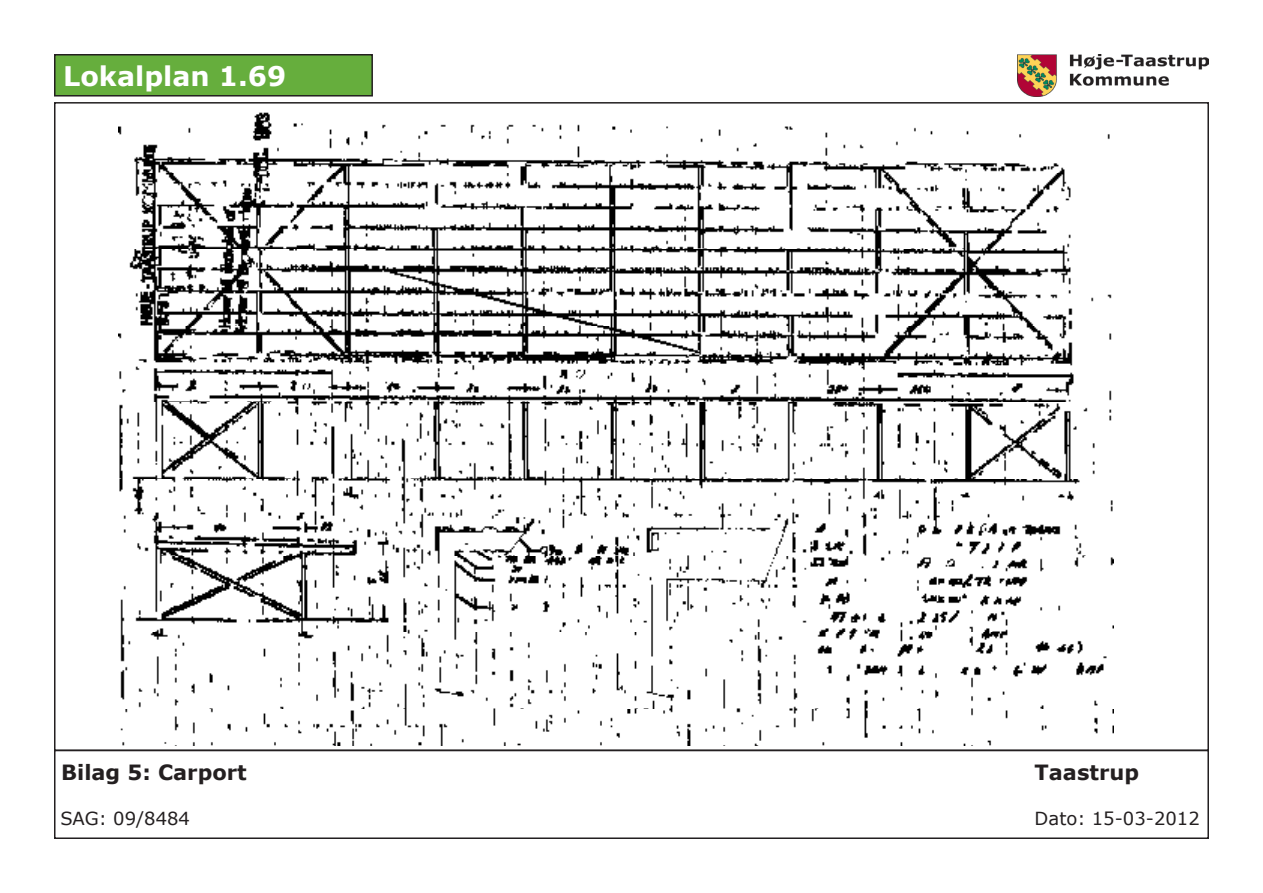
<style>
.page{position:relative;width:1263px;height:893px;background:#fff}
.page>*{position:absolute;margin:0;border:0;box-sizing:border-box;transform-origin:0 0}
.t1{font:700 27px "Verdana";color:#fff}
.t2{font:700 21px "Verdana";color:#231f20}
.t3{font:18px "Verdana";color:#231f20}
</style>
<div class="page">
<div style="left:55px;top:55px;width:317px;height:41px;background:#66ae3d"></div>
<div style="left:54px;top:54px;width:319px;height:43px;border:2px solid #231f20"></div>
<img style="left:1018px;top:54px;width:191px;height:43px">
<div style="left:54px;top:750px;width:1155px;height:89px;border:2px solid #231f20"></div>
<img style="left:118px;top:113px;width:995px;height:633px">
<p class="t1" style="left:63px;top:59px;width:225px">Lokalplan 1.69</p>
<p class="t2" style="left:61px;top:759px;width:187px">Bilag 5: Carport</p>
<p class="t2" style="left:1035px;top:759px;width:106px">Taastrup</p>
<p class="t3" style="left:60px;top:807px;width:131px">SAG: 09/8484</p>
<p class="t3" style="left:1035px;top:807px;width:167px">Dato: 15-03-2012</p>
</div>
